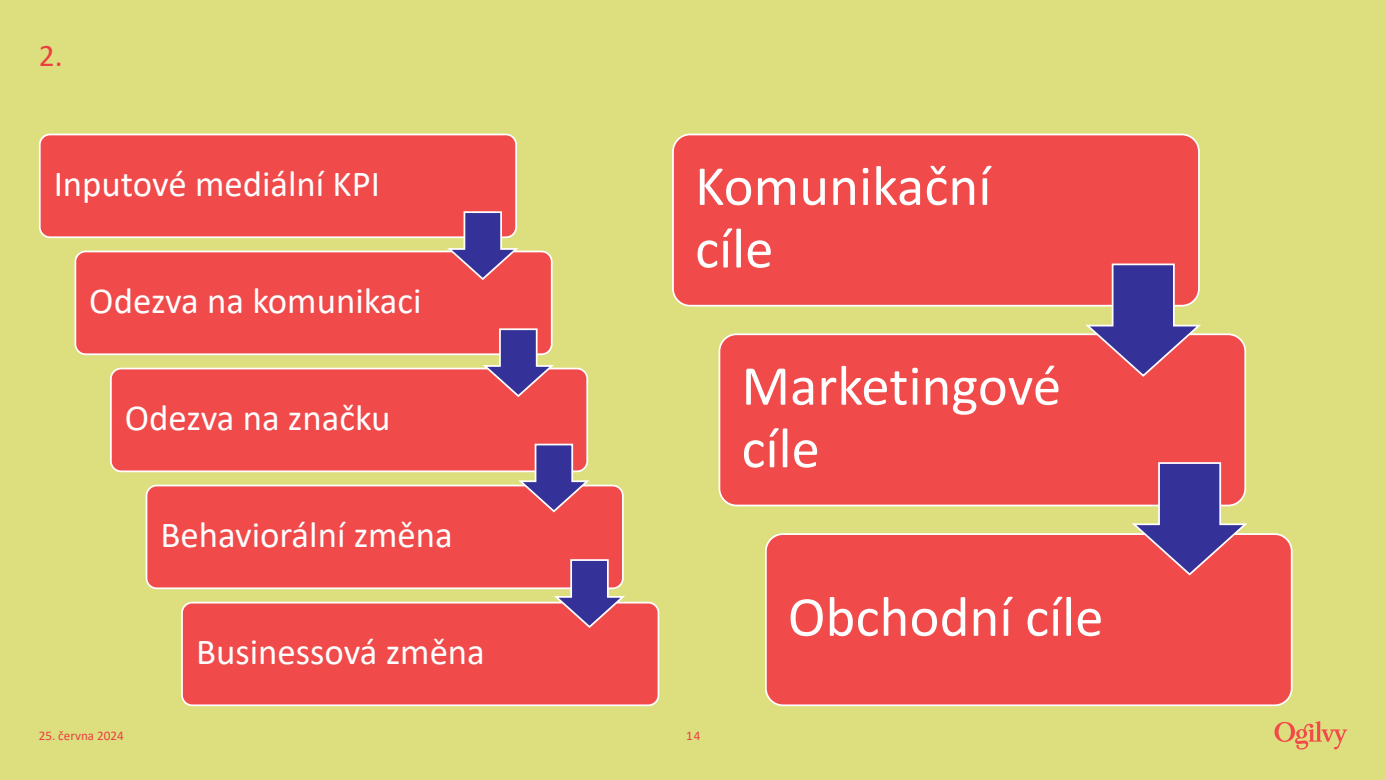
<style>
.page{position:relative;width:1386px;height:780px;background:#fff}
.page>*{position:absolute;margin:0;border:0;box-sizing:border-box;transform-origin:0 0}
.t1{font:56.88px/62.5px "Calibri";color:#fff}
.t2{font:36.75px "Calibri";color:#fff}
.t3{font:31.5px "Calibri";color:#eb3f43}
.Slide{font:13.12px "Calibri";color:#eb3f43}
</style>
<div class="page">
<div style="left:0;top:0;width:1385px;height:779px;background:#ddde7e"></div>
<svg style="left:1274px;top:721px;width:72px;height:28px"></svg>
<div style="left:40px;top:134px;width:476px;height:103px;background:#f04a4a;border-radius:10px"></div>
<div style="left:39px;top:133px;width:478px;height:105px;border:2px solid #fff;border-radius:10px"></div>
<div style="left:74px;top:250px;width:478px;height:105px;background:#f04a4a;border:2px solid #fff;border-radius:10px"></div>
<div style="left:111px;top:368px;width:476px;height:103px;background:#f04a4a;border-radius:10px"></div>
<div style="left:110px;top:367px;width:478px;height:105px;border:2px solid #fff;border-radius:10px"></div>
<div style="left:146px;top:484px;width:477px;height:105px;background:#f04a4a;border:2px solid #fff;border-radius:10px"></div>
<div style="left:181px;top:601px;width:478px;height:104px;background:#f04a4a;border:2px solid #fff;border-radius:10px"></div>
<svg style="left:447px;top:210px;width:73px;height:70px"></svg>
<svg style="left:482px;top:327px;width:74px;height:70px"></svg>
<svg style="left:518px;top:442px;width:73px;height:71px"></svg>
<svg style="left:553px;top:558px;width:74px;height:70px"></svg>
<div style="left:673px;top:134px;width:525px;height:171px;background:#f04a4a;border-radius:17px"></div>
<div style="left:672px;top:133px;width:527px;height:173px;border:2px solid #fff;border-radius:17px"></div>
<div style="left:718px;top:333px;width:527px;height:173px;background:#f04a4a;border:2px solid #fff;border-radius:17px"></div>
<div style="left:765px;top:533px;width:527px;height:172px;background:#f04a4a;border:2px solid #fff;border-radius:17px"></div>
<svg style="left:1084px;top:262px;width:119px;height:115px"></svg>
<svg style="left:1131px;top:461px;width:118px;height:115px"></svg>
<h2 class="t3" style="left:39px;top:33px;width:25px">2.</h2>
<p class="t2" style="left:54px;top:158px;width:328px">Inputové mediální KPI</p>
<p class="t2" style="left:89px;top:275px;width:333px">Odezva na komunikaci</p>
<p class="t2" style="left:125px;top:392px;width:267px">Odezva na značku</p>
<p class="t2" style="left:160px;top:509px;width:294px">Behaviorální změna</p>
<p class="t2" style="left:196px;top:626px;width:290px">Businessová změna</p>
<p class="t1" style="left:695px;top:153px;width:298px">Komunikační cíle</p>
<p class="t1" style="left:741px;top:353px;width:321px">Marketingové cíle</p>
<p class="t1" style="left:787px;top:584px;width:317px">Obchodní cíle</p>
<p class="Slide" style="left:39px;top:726px;width:86px">25. června 2024</p>
<p class="Slide" style="left:686px;top:726px;width:16px">14</p>
</div>
